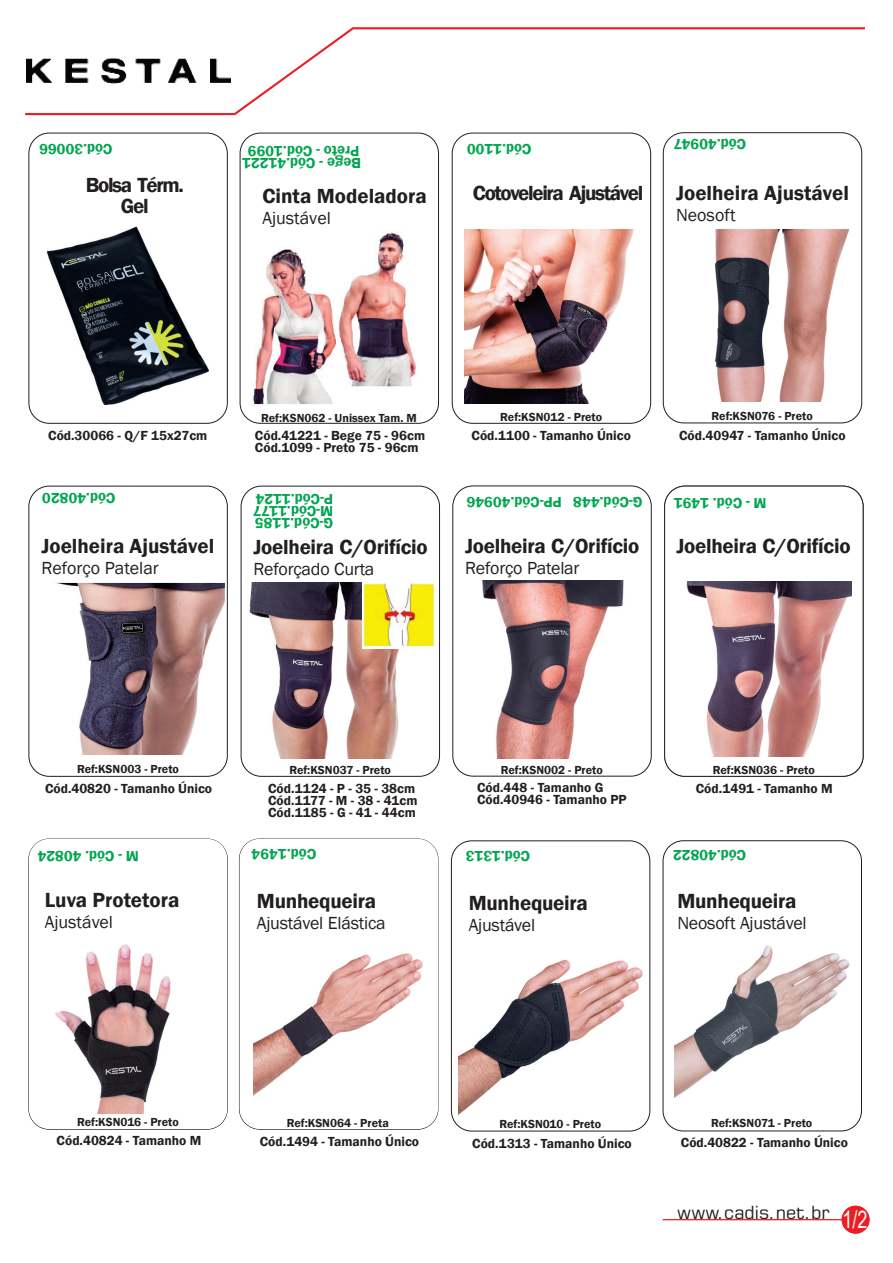
<style>
.page{position:relative;width:893px;height:1263px;background:#fff}
.page>*{position:absolute;margin:0;border:0;box-sizing:border-box;transform-origin:0 0}
.t1{font:24.3px "Arial";color:#fff;scale:.74 1}
.t2{font:600 21px "Franklin Gothic";letter-spacing:-.01em;color:#231f20}
.t3{font:600 21px "Franklin Gothic";letter-spacing:-.065em;color:#231f20}
.t4{font:600 21px/21px "Franklin Gothic";letter-spacing:-.06em;color:#231f20;text-align:center}
.t5{font:18px "Franklin Gothic";letter-spacing:-.015em;color:#231f20}
.t6{font:18px "Square 721 BT";color:#231f20}
.t7{font:600 15px/12px "Franklin Gothic";color:#00a54f}
.t8{font:600 13.5px/12px "Franklin Gothic";color:#231f20}
.t9{font:600 12px "Franklin Gothic";color:#231f20}
</style>
<div class="page">
<div style="left:241px;top:486px;width:199px;height:291px;border:1px solid #231f20;border-radius:20px"></div>
<div style="left:664px;top:486px;width:199px;height:291px;border:1px solid #231f20;border-radius:20px"></div>
<div style="left:451px;top:840px;width:199px;height:291px;border:1px solid #231f20;border-radius:20px"></div>
<div style="left:663px;top:840px;width:199px;height:291px;border:1px solid #231f20;border-radius:20px"></div>
<svg style="left:25px;top:27px;width:841px;height:89px"></svg>
<img style="left:465px;top:230px;width:169px;height:173px">
<div style="left:452px;top:133px;width:199px;height:291px;border:1px solid #231f20;border-radius:20px"></div>
<div style="left:663px;top:132px;width:199px;height:291px;border:1px solid #231f20;border-radius:20px"></div>
<div style="left:29px;top:486px;width:199px;height:291px;border:1px solid #231f20;border-radius:20px"></div>
<img style="left:249px;top:583px;width:186px;height:175px">
<div style="left:240px;top:133px;width:199px;height:291px;border:1px solid #231f20;border-radius:20px"></div>
<div style="left:29px;top:133px;width:199px;height:291px;border:1px solid #231f20;border-radius:20px"></div>
<hr style="left:663px;top:1219px;width:198px;height:1px;background:#ee1d23">
<div style="left:842px;top:1206px;width:27px;height:27px;background:#ee1d23;border-radius:14px"></div>
<img style="left:363px;top:583px;width:71px;height:65px">
<img style="left:30px;top:583px;width:195px;height:172px">
<div style="left:452px;top:485px;width:200px;height:291px;border:1px solid #231f20;border-radius:20px"></div>
<img style="left:482px;top:580px;width:142px;height:179px">
<img style="left:686px;top:582px;width:166px;height:175px">
<img style="left:253px;top:953px;width:170px;height:143px">
<img style="left:55px;top:944px;width:116px;height:169px">
<img style="left:459px;top:959px;width:184px;height:156px">
<img style="left:253px;top:232px;width:163px;height:173px">
<img style="left:675px;top:946px;width:175px;height:152px">
<img style="left:715px;top:230px;width:134px;height:172px">
<img style="left:47px;top:227px;width:162px;height:178px">
<p class="t7" style="left:113px;top:154px;width:75px;rotate:-180deg">Cód.30066</p>
<h2 class="t4" style="left:86px;top:175px;width:100px">Bolsa Térm.<br>Gel</h2>
<p class="t7" style="left:361px;top:169px;width:120px;rotate:-180deg">Bege - Cód.41221<br>Preto - Cód.1099</p>
<h2 class="t2" style="left:262px;top:183px;width:166px">Cinta Modeladora</h2>
<h3 class="t5" style="left:262px;top:206px;width:70px">Ajustável</h3>
<p class="t7" style="left:531px;top:154px;width:66px;rotate:-180deg">Cód.1100</p>
<h2 class="t3" style="left:473px;top:180px;width:172px">Cotoveleira Ajustável</h2>
<p class="t7" style="left:746px;top:150px;width:74px;rotate:-180deg">Cód.40947</p>
<h2 class="t2" style="left:676px;top:180px;width:174px">Joelheira Ajustável</h2>
<h3 class="t5" style="left:676px;top:204px;width:61px">Neosoft</h3>
<p class="t8" style="left:48px;top:429px;width:161px">Cód.30066 - Q/F 15x27cm</p>
<p class="t7" style="left:116px;top:503px;width:75px;rotate:-180deg">Cód.40820</p>
<h2 class="t2" style="left:41px;top:533px;width:174px">Joelheira Ajustável</h2>
<h3 class="t5" style="left:41px;top:557px;width:119px">Reforço Patelar</h3>
<p class="t9" style="left:261px;top:410px;width:157px">Ref:KSN062 - Unissex Tam. M</p>
<p class="t8" style="left:255px;top:430px;width:172px">Cód.41221 - Bege 75 - 96cm<br>Cód.1099 - Preto 75 - 96cm</p>
<p class="t7" style="left:333px;top:529px;width:82px;rotate:-180deg">G-Cód.1185<br>M-Cód.1177<br>P-Cód.1124</p>
<h2 class="t2" style="left:253px;top:534px;width:176px">Joelheira C/Orifício</h2>
<h3 class="t5" style="left:253px;top:558px;width:122px">Reforçado Curta</h3>
<p class="t9" style="left:500px;top:409px;width:103px">Ref:KSN012 - Preto</p>
<p class="t8" style="left:472px;top:429px;width:161px">Cód.1100 - Tamanho Único</p>
<p class="t9" style="left:712px;top:408px;width:103px">Ref:KSN076 - Preto</p>
<p class="t8" style="left:679px;top:430px;width:168px">Cód.40947 - Tamanho Único</p>
<p class="t7" style="left:643px;top:508px;width:177px;rotate:-180deg">G-Cód.448 PP-Cód.40946</p>
<p class="t7" style="left:767px;top:509px;width:94px;rotate:-180deg">M - Cód. 1491</p>
<h2 class="t2" style="left:465px;top:533px;width:176px">Joelheira C/Orifício</h2>
<h3 class="t5" style="left:465px;top:556px;width:116px">Reforço Patelar</h3>
<h2 class="t2" style="left:676px;top:533px;width:176px">Joelheira C/Orifício</h2>
<p class="t9" style="left:77px;top:762px;width:103px">Ref:KSN003 - Preto</p>
<p class="t8" style="left:45px;top:783px;width:169px">Cód.40820 - Tamanho Único</p>
<p class="t9" style="left:289px;top:762px;width:103px">Ref:KSN037 - Preto</p>
<p class="t8" style="left:268px;top:783px;width:151px">Cód.1124 - P - 35 - 38cm<br>Cód.1177 - M - 38 - 41cm<br>Cód.1185 - G - 41 - 44cm</p>
<p class="t9" style="left:501px;top:762px;width:103px">Ref:KSN002 - Preto</p>
<p class="t8" style="left:477px;top:782px;width:151px">Cód.448 - Tamanho G<br>Cód.40946 - Tamanho PP</p>
<p class="t9" style="left:713px;top:762px;width:103px">Ref:KSN036 - Preto</p>
<p class="t8" style="left:696px;top:782px;width:139px">Cód.1491 - Tamanho M</p>
<p class="t7" style="left:139px;top:862px;width:103px;rotate:-180deg">M - Cód. 40824</p>
<p class="t7" style="left:316px;top:859px;width:66px;rotate:-180deg">Cód.1494</p>
<p class="t7" style="left:530px;top:862px;width:66px;rotate:-180deg">Cód.1313</p>
<p class="t7" style="left:746px;top:860px;width:75px;rotate:-180deg">Cód.40822</p>
<h2 class="t2" style="left:45px;top:887px;width:136px">Luva Protetora</h2>
<h3 class="t5" style="left:45px;top:910px;width:70px">Ajustável</h3>
<h2 class="t2" style="left:257px;top:888px;width:121px">Munhequeira</h2>
<h3 class="t5" style="left:257px;top:911px;width:130px">Ajustável Elástica</h3>
<h2 class="t2" style="left:469px;top:889px;width:121px">Munhequeira</h2>
<h3 class="t5" style="left:469px;top:913px;width:68px">Ajustável</h3>
<h2 class="t2" style="left:677px;top:888px;width:121px">Munhequeira</h2>
<h3 class="t5" style="left:677px;top:912px;width:131px">Neosoft Ajustável</h3>
<p class="t9" style="left:77px;top:1115px;width:103px">Ref:KSN016 - Preto</p>
<p class="t8" style="left:57px;top:1134px;width:146px">Cód.40824 - Tamanho M</p>
<p class="t9" style="left:287px;top:1115px;width:104px">Ref:KSN064 - Preta</p>
<p class="t8" style="left:260px;top:1135px;width:161px">Cód.1494 - Tamanho Único</p>
<p class="t9" style="left:499px;top:1117px;width:103px">Ref:KSN010 - Preto</p>
<p class="t8" style="left:472px;top:1137px;width:161px">Cód.1313 - Tamanho Único</p>
<p class="t9" style="left:711px;top:1116px;width:103px">Ref:KSN071 - Preto</p>
<p class="t8" style="left:681px;top:1136px;width:169px">Cód.40822 - Tamanho Único</p>
<h3 class="t6" style="left:677px;top:1201px;width:154px">www.cadis.net.br</h3>
<h1 class="t1" style="left:843px;top:1202px;width:35px">1/2</h1>
</div>
